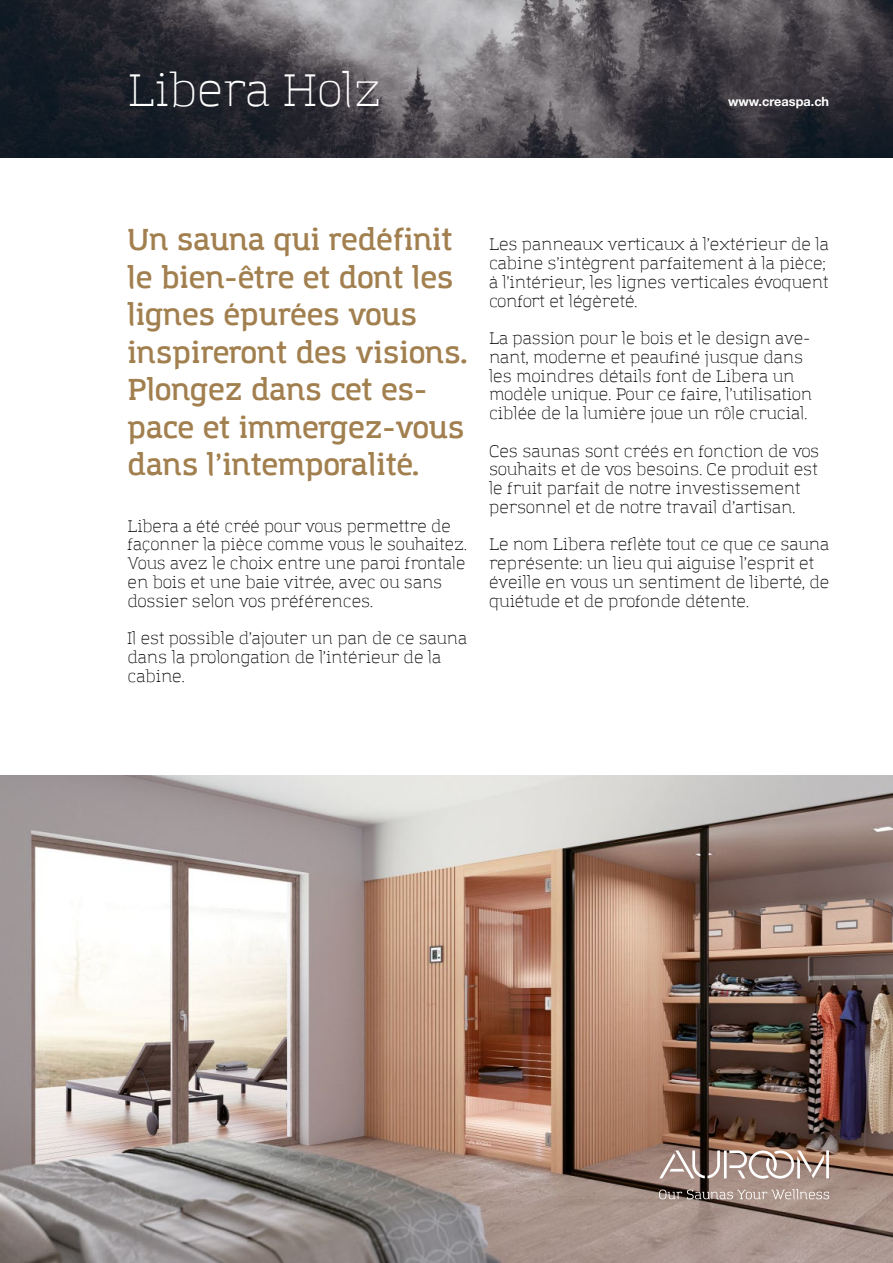
<style>
.page{position:relative;width:893px;height:1263px;background:#fff}
.page>*{position:absolute;margin:0;border:0;box-sizing:border-box;transform-origin:0 0}
.t1{font:300 45px "Amazing Grotesk";color:#fff}
.t2{font:600 30px/37.5px "Amazing Grotesk";color:#a27f4e}
.t3{font:300 16.5px/18.8px "Amazing Grotesk";color:#000}
.t4{font:700 12.75px "Helvetica Neue";color:#fff}
</style>
<div class="page">
<img style="left:0;top:0;width:893px;height:157px">
<img style="left:0;top:775px;width:893px;height:488px">
<svg style="left:659px;top:1150px;width:170px;height:28px"></svg>
<svg style="left:659px;top:1189px;width:170px;height:10px;background:#a09089"></svg>
<h1 class="t1" style="left:128px;top:64px;width:256px">Libera Holz</h1>
<p class="t4" style="left:728px;top:94px;width:103px">www.creaspa.ch</p>
<h2 class="t2" style="left:128px;top:222px;width:342px">Un sauna qui redéfinit le bien-être et dont les lignes épurées vous inspireront des visions.<br>Plongez dans cet es&shy;pace et immergez-vous dans l’intemporalité.</h2>
<p class="t3" style="left:128px;top:517px;width:341px">Libera a été créé pour vous permettre de façonner la pièce comme vous le souhaitez.<br>Vous avez le choix entre une paroi frontale en bois et une baie vitrée, avec ou sans dossier selon vos préférences.</p>
<p class="t3" style="left:128px;top:629px;width:341px">Il est possible d’ajouter un pan de ce sauna dans la prolongation de l’intérieur de la cabine.</p>
<p class="t3" style="left:489px;top:235px;width:341px">Les panneaux verticaux à l’extérieur de la cabine s’intègrent parfaitement à la pièce; à l’intérieur, les lignes verticales évoquent confort et légèreté.</p>
<p class="t3" style="left:489px;top:329px;width:325px">La passion pour le bois et le design ave&shy;nant, moderne et peaufiné jusque dans les moindres détails font de Libera un modèle unique. Pour ce faire, l’utilisation ciblée de la lumière joue un rôle crucial.</p>
<p class="t3" style="left:489px;top:442px;width:332px">Ces saunas sont créés en fonction de vos souhaits et de vos besoins. Ce produit est le fruit parfait de notre investissement personnel et de notre travail d’artisan.</p>
<p class="t3" style="left:489px;top:535px;width:342px">Le nom Libera reflète tout ce que ce sauna représente: un lieu qui aiguise l’esprit et éveille en vous un sentiment de liberté, de quiétude et de profonde détente.</p>
</div>
